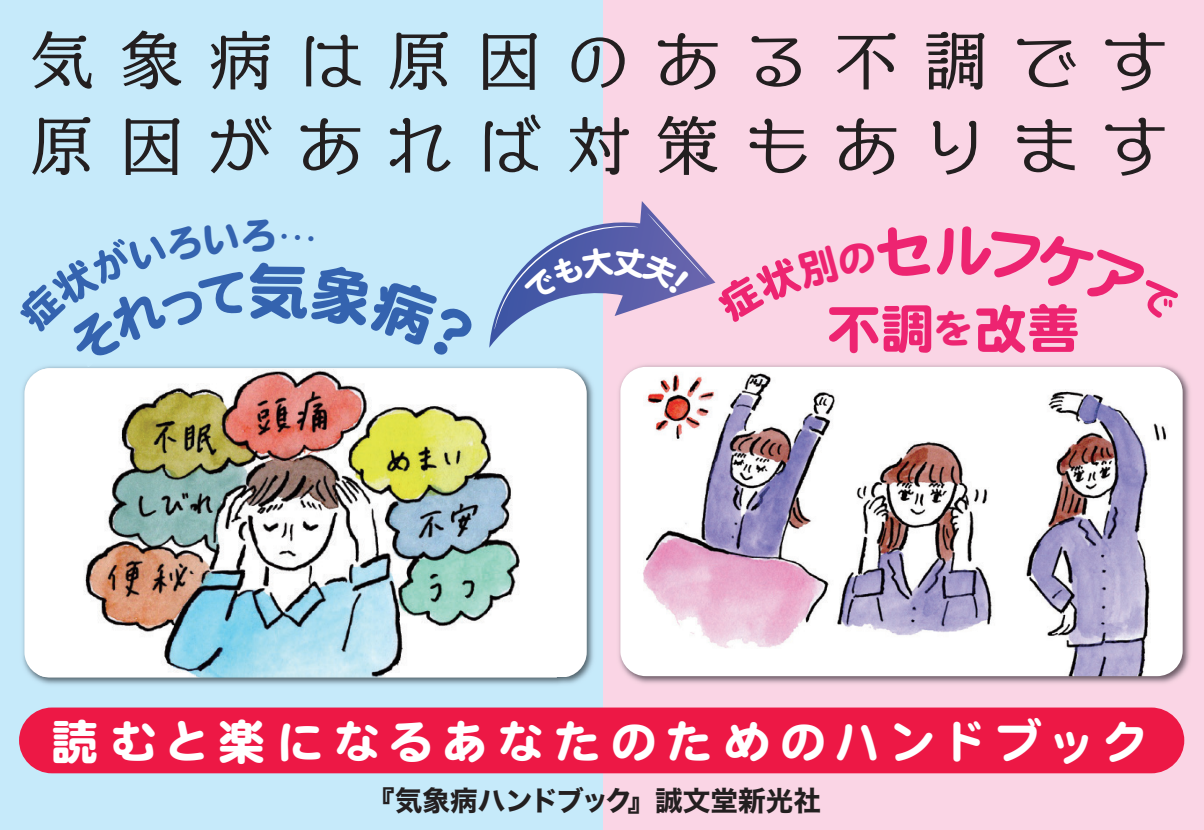
<style>
.page{position:relative;width:1204px;height:830px;background:#fff}
.page>*{position:absolute;margin:0;border:0;box-sizing:border-box;transform-origin:0 0}
.t1{font:63.9px/84.9px "VDL AD Min Regular";letter-spacing:.4em;color:#231f20}
.t2{font:61.2px "DF Maru Gothic SB MP RKSJ H";color:#3463af}
.t3{font:53.1px "DF Maru Gothic SB MP RKSJ H";color:#ed2471}
.t4{font:48px "DF Maru Gothic SB MP RKSJ H";letter-spacing:.16em;color:#fff}
.t5{font:40.5px "DF Maru Gothic SB MP RKSJ H";color:#3463af}
.t6{font:27.6px "Hiragino Sans W7";color:#231f20}
.s1{font-size:40.5px}
</style>
<div class="page">
<div style="left:561px;top:0;width:642px;height:829px;background:#fad5e5"></div>
<div style="left:0;top:0;width:602px;height:829px;background:#c6eafa"></div>
<div style="left:19px;top:707px;width:1165px;height:66px;background:#ed1845;border-radius:33px"></div>
<img style="left:619px;top:365px;width:571px;height:319px">
<img style="left:620px;top:366px;width:562px;height:309px">
<img style="left:23px;top:366px;width:570px;height:319px">
<div style="left:24px;top:368px;width:562px;height:308px;background:#fff"></div>
<img style="left:38px;top:368px;width:519px;height:309px">
<svg style="left:489px;top:201px;width:227px;height:146px"></svg>
<svg style="left:23px;top:366px;width:225px;height:1px"></svg>
<p class="t1" style="left:31px;top:14px;width:1137px">気象病は原因のある不調です原因があれば対策もあります</p>
<p class="t5" style="left:239px;top:215px;width:42px">ろ</p>
<p class="t2" style="left:248px;top:260px;width:63px">気</p>
<p class="t3" style="left:826px;top:302px;width:254px">不調<span class="s1">を</span>改善</p>
<p class="t4" style="left:51px;top:717px;width:1099px">読むと楽になるあなたのためのハンドブック</p>
<p class="t6" style="left:367px;top:778px;width:455px">『気象病ハンドブック』誠文堂新光社</p>
</div>
